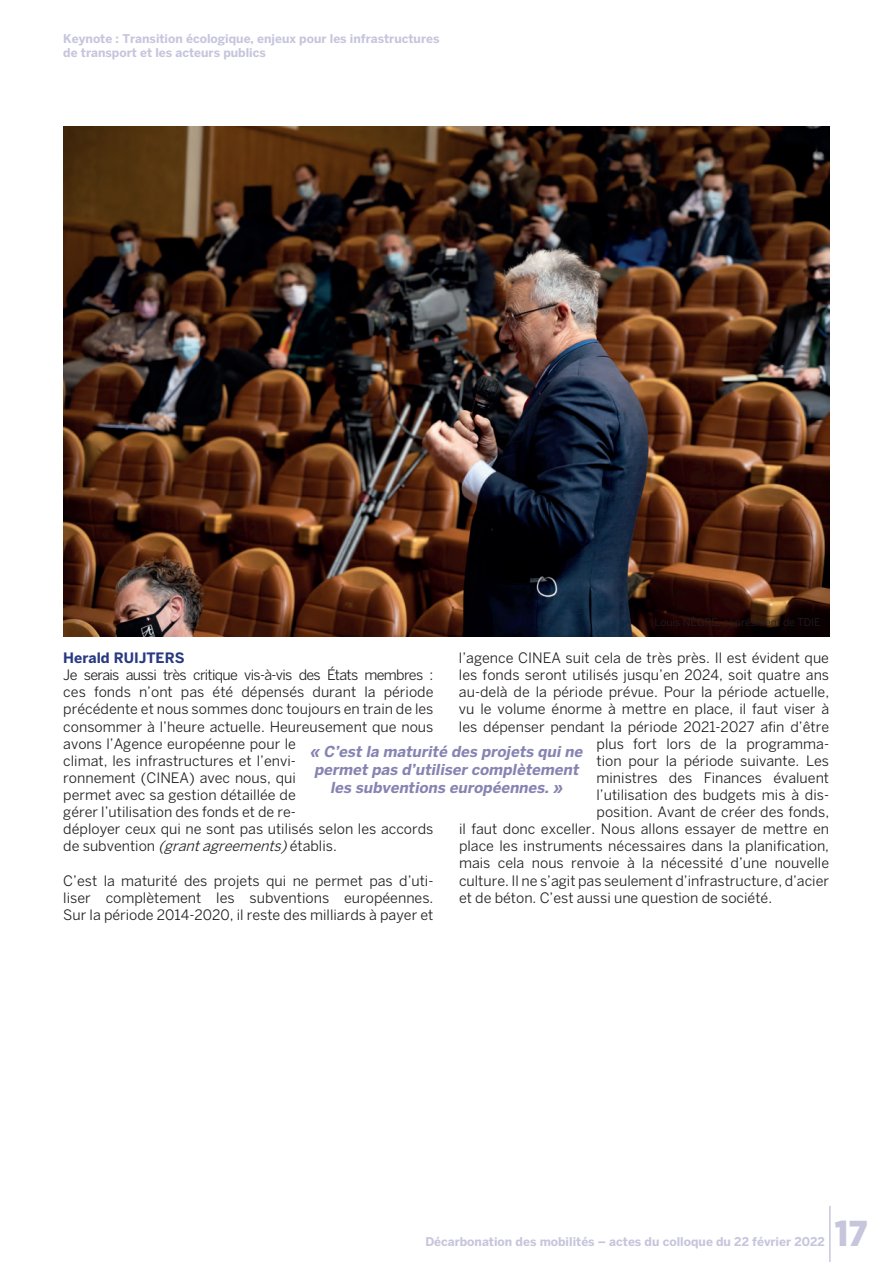
<style>
.page{position:relative;width:893px;height:1263px;background:#fff}
.page>*{position:absolute;margin:0;border:0;box-sizing:border-box;transform-origin:0 0}
.t1{font:900 36px "Gotham Narrow";color:#c6c5dc}
.t2{font:italic 700 15px/18px "Benton Sans";color:#8684b2;text-align:center}
.t3{font:14.25px/17.1px "Benton Sans";color:#231f20}
.t4{font:700 14.25px "Benton Sans";color:#283983}
.t5{font:700 12px/14.4px "Benton Sans";color:#c6c5dc}
.s1{font-style:italic}
</style>
<div class="page">
<hr style="left:829px;top:1205px;width:1px;height:56px;background:#c6c5dc">
<img style="left:63px;top:126px;width:766px;height:510px">
<p class="t5" style="left:63px;top:31px;width:377px">Keynote : Transition écologique, enjeux pour les infrastructures de transport et les acteurs publics</p>
<p class="t4" style="left:63px;top:649px;width:123px">Herald RUIJTERS</p>
<p class="t3" style="left:63px;top:666px;width:371px">Je serais aussi très critique vis-à-vis des États membres : ces fonds n’ont pas été dépensés durant la période précédente et nous sommes donc toujours en train de les consommer à l’heure actuelle. Heureusement que nous avons l’Agence européenne pour le<br>climat, les infrastructures et l’envi-<br>ronnement (CINEA) avec nous, qui<br>permet avec sa gestion détaillée de<br>gérer l’utilisation des fonds et de re-<br>déployer ceux qui ne sont pas utilisés selon les accords de subvention <span class="s1">(grantagreements)</span>établis.</p>
<p class="t3" style="left:63px;top:871px;width:371px;text-align:justify">C’est la maturité des projets qui ne permet pas d’uti&shy;liser complètement les subventions européennes.<br>Sur la période 2014-2020, il reste des milliards à payer et</p>
<p class="t3" style="left:459px;top:649px;width:371px">l’agence CINEA suit cela de très près. Il est évident que</p>
<p class="t3" style="left:459px;top:666px;width:371px">les fonds seront utilisés jusqu’en 2024, soit quatre ans</p>
<p class="t3" style="left:459px;top:683px;width:371px">au-delà de la période prévue. Pour la période actuelle,</p>
<p class="t3" style="left:459px;top:700px;width:371px">vu le volume énorme à mettre en place, il faut viser à</p>
<p class="t3" style="left:459px;top:717px;width:371px">les dépenser pendant la période 2021-2027 afin d’être</p>
<p class="t3" style="left:596px;top:734px;width:234px">plus fort lors de la programma-</p>
<p class="t3" style="left:596px;top:751px;width:234px">tion pour la période suivante. Les</p>
<p class="t3" style="left:596px;top:768px;width:234px">ministres des Finances évaluent</p>
<p class="t3" style="left:596px;top:785px;width:234px">l’utilisation des budgets mis à dis-</p>
<p class="t3" style="left:596px;top:803px;width:234px">position. Avant de créer des fonds,</p>
<p class="t3" style="left:459px;top:820px;width:371px">il faut donc exceller. Nous allons essayer de mettre en</p>
<p class="t3" style="left:459px;top:837px;width:371px">place les instruments nécessaires dans la planification,</p>
<p class="t3" style="left:459px;top:854px;width:371px">mais cela nous renvoie à la nécessité d’une nouvelle</p>
<p class="t3" style="left:459px;top:871px;width:371px">culture. Il ne s’agit pas seulement d’infrastructure, d’acier</p>
<p class="t3" style="left:459px;top:888px;width:315px">et de béton. C’est aussi une question de société.</p>
<p class="t2" style="left:310px;top:742px;width:277px">« C’est la maturité des projets qui ne permet pas d’utiliser complètement les subventions européennes. »</p>
<p class="t5" style="left:425px;top:1234px;width:401px">Décarbonation des mobilités – actes du colloque du 22 février 2022</p>
<h1 class="t1" style="left:834px;top:1209px;width:34px">17</h1>
</div>
